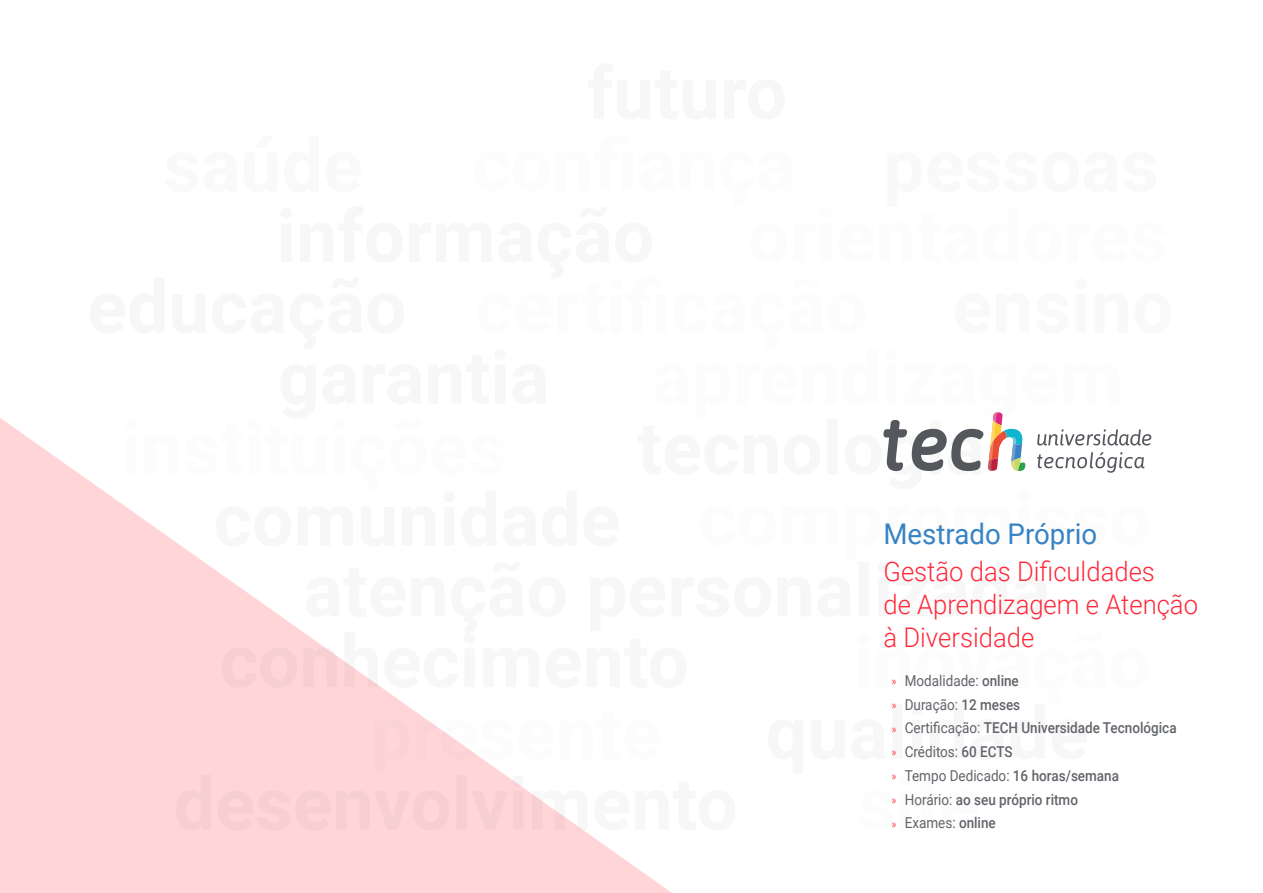
<style>
.page{position:relative;width:1263px;height:893px;background:#fff}
.page>*{position:absolute;margin:0;border:0;box-sizing:border-box;transform-origin:0 0}
.t1{font:28.5px "Roboto";color:#3783c5}
.t2{font:300 27px/33px "Roboto";color:#ff293a;scale:.95 1}
.t3{font:500 15px/23.7px "Roboto";color:#61646a;scale:.9 1}
.s1{font-family:"Myriad Pro";font-weight:400;font-size:12px;color:#ff293a}
.s2{font-weight:400}
</style>
<div class="page">
<svg style="left:0;top:418px;width:672px;height:475px;fill:#ffd5d8"></svg>
<svg style="left:90px;top:412px;width:1062px;height:148px"></svg>
<h1 class="t1" style="left:883px;top:514px;width:215px">Mestrado Próprio</h1>
<h2 class="t2" style="left:883px;top:554px;width:333px">Gestão das Dificuldades<br>de Aprendizagem e Atenção à Diversidade</h2>
<p class="t3" style="left:892px;top:668px;width:318px"><span class="s1">»</span> <span class="s2">Modalidade:</span> online<br><span class="s1">»</span> <span class="s2">Duração:</span> 12 meses<br><span class="s1">»</span> <span class="s2">Certificação:</span> TECH Universidade Tecnológica <span class="s1">»</span> <span class="s2">Créditos:</span> 60 ECTS<br><span class="s1">»</span> <span class="s2">Tempo Dedicado:</span> 16 horas/semana<br><span class="s1">»</span> <span class="s2">Horário:</span> ao seu próprio ritmo<br><span class="s1">»</span> <span class="s2">Exames:</span> online</p>
</div>
